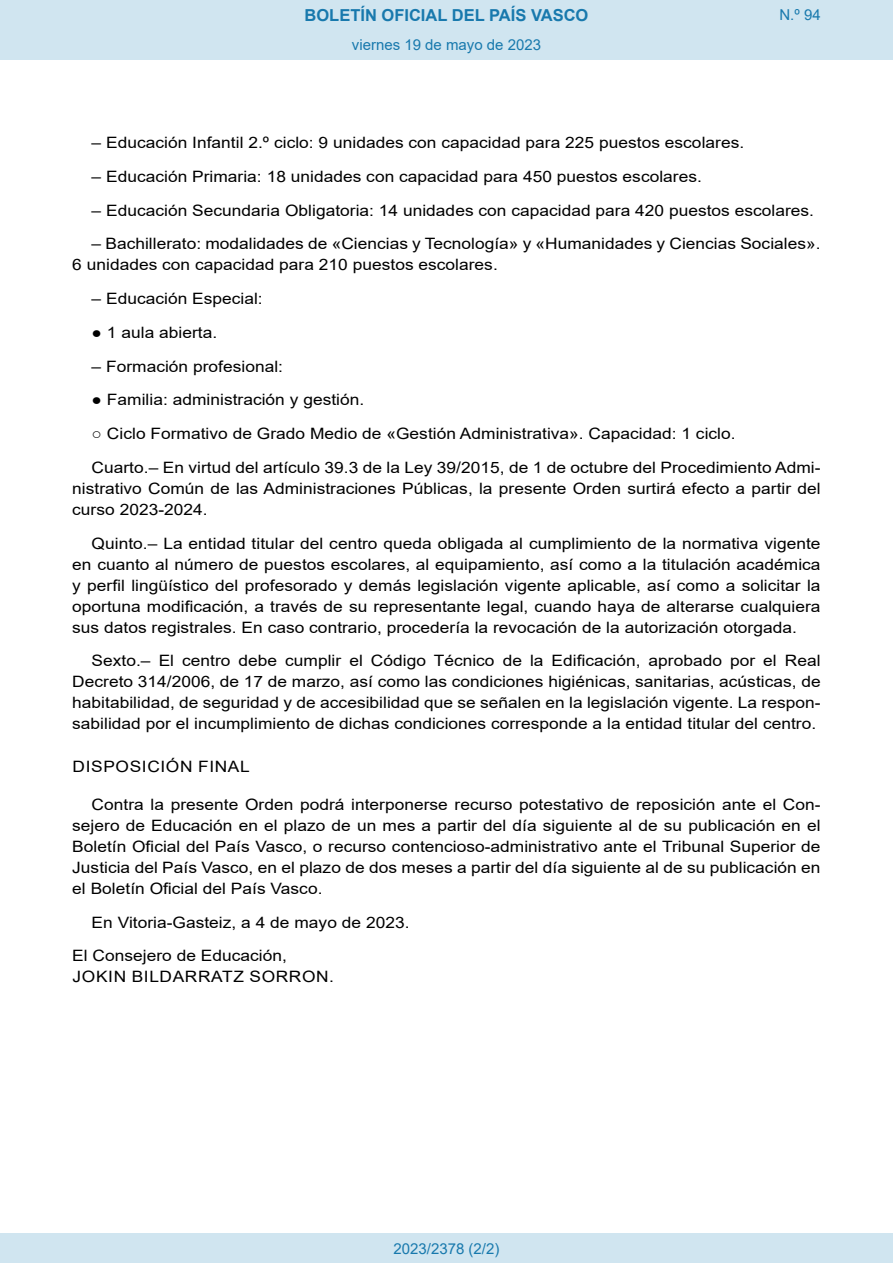
<style>
.page{position:relative;width:893px;height:1263px;background:#fff}
.page>*{position:absolute;margin:0;border:0;box-sizing:border-box;transform-origin:0 0}
.t1{font:700 16.5px "Arial";color:#1879ad}
.BOPVDetalle{font:15.6px/21px "Arial";color:#000;text-align:justify;scale:1.11 1}
.BOPVFirmaLugFec{font:15.6px "Arial";color:#000;scale:1.11 1}
.BOPVFirmaPuesto{font:15.6px "Arial";color:#000;scale:1.11 1}
.BOPVFirmaNombre{font:15.6px "Arial";letter-spacing:.035em;color:#000;scale:1.11 1}
.BOPVDisposicion{font:15.6px "Arial";letter-spacing:.035em;color:#000;scale:1.11 1}
.Paginacion_Centro{font:15px "Arial";color:#1879ad}
</style>
<div class="page">
<div style="left:0;top:0;width:893px;height:60px;background:#d0e5f0"></div>
<div style="left:0;top:1233px;width:893px;height:30px;background:#d0e5f0"></div>
<p class="t1" style="left:305px;top:3px;width:285px">BOLETÍN OFICIAL DEL PAÍS VASCO</p>
<p class="Paginacion_Centro" style="left:352px;top:35px;width:191px">viernes 19 de mayo de 2023</p>
<p class="Paginacion_Centro" style="left:779px;top:5px;width:43px">N.º 94</p>
<p class="BOPVDetalle" style="left:92px;top:132px;width:589px">– Educación Infantil 2.º ciclo: 9 unidades con capacidad para 225 puestos escolares.</p>
<p class="BOPVDetalle" style="left:92px;top:166px;width:551px">– Educación Primaria: 18 unidades con capacidad para 450 puestos escolares.</p>
<p class="BOPVDetalle" style="left:92px;top:200px;width:652px">– Educación Secundaria Obligatoria: 14 unidades con capacidad para 420 puestos escolares.</p>
<p class="BOPVDetalle" style="left:72px;top:233px;width:676px;text-indent:19px">– Bachillerato: modalidades de «Ciencias y Tecnología» y «Humanidades y Ciencias Sociales».<br>6 unidades con capacidad para 210 puestos escolares.</p>
<p class="BOPVDetalle" style="left:92px;top:288px;width:156px">– Educación Especial:</p>
<p class="BOPVDetalle" style="left:92px;top:322px;width:115px">● 1 aula abierta.</p>
<p class="BOPVDetalle" style="left:92px;top:356px;width:174px">– Formación profesional:</p>
<p class="BOPVDetalle" style="left:92px;top:389px;width:247px">● Familia: administración y gestión.</p>
<p class="BOPVDetalle" style="left:92px;top:423px;width:582px">○ Ciclo Formativo de Grado Medio de «Gestión Administrativa». Capacidad: 1 ciclo.</p>
<p class="BOPVDetalle" style="left:72px;top:457px;width:676px;text-indent:19px">Cuarto.– En virtud del artículo 39.3 de la Ley 39/2015, de 1 de octubre del Procedimiento Admi&shy;nistrativo Común de las Administraciones Públicas, la presente Orden surtirá efecto a partir del curso 2023-2024.</p>
<p class="BOPVDetalle" style="left:72px;top:533px;width:676px;text-indent:19px">Quinto.– La entidad titular del centro queda obligada al cumplimiento de la normativa vigente en cuanto al número de puestos escolares, al equipamiento, así como a la titulación académica y perfil lingüístico del profesorado y demás legislación vigente aplicable, así como a solicitar la oportuna modificación, a través de su representante legal, cuando haya de alterarse cualquiera sus datos registrales. En caso contrario, procedería la revocación de la autorización otorgada.</p>
<p class="BOPVDetalle" style="left:72px;top:650px;width:676px;text-indent:19px">Sexto.– El centro debe cumplir el Código Técnico de la Edificación, aprobado por el Real Decreto 314/2006, de 17 de marzo, así como las condiciones higiénicas, sanitarias, acústicas, de habitabilidad, de seguridad y de accesibilidad que se señalen en la legislación vigente. La respon&shy;sabilidad por el incumplimiento de dichas condiciones corresponde a la entidad titular del centro.</p>
<p class="BOPVDisposicion" style="left:73px;top:755px;width:161px">DISPOSICIÓN FINAL</p>
<p class="BOPVDetalle" style="left:72px;top:794px;width:676px;text-indent:19px">Contra la presente Orden podrá interponerse recurso potestativo de reposición ante el Con&shy;sejero de Educación en el plazo de un mes a partir del día siguiente al de su publicación en el Boletín Oficial del País Vasco, o recurso contencioso-administrativo ante el Tribunal Superior de Justicia del País Vasco, en el plazo de dos meses a partir del día siguiente al de su publicación en el Boletín Oficial del País Vasco.</p>
<p class="BOPVFirmaLugFec" style="left:92px;top:911px;width:288px">En Vitoria-Gasteiz, a 4 de mayo de 2023.</p>
<p class="BOPVFirmaPuesto" style="left:72px;top:945px;width:195px">El Consejero de Educación,</p>
<p class="BOPVFirmaNombre" style="left:73px;top:966px;width:237px">JOKIN BILDARRATZ SORRON.</p>
<p class="Paginacion_Centro" style="left:393px;top:1238px;width:107px">2023/2378 (2/2)</p>
</div>
